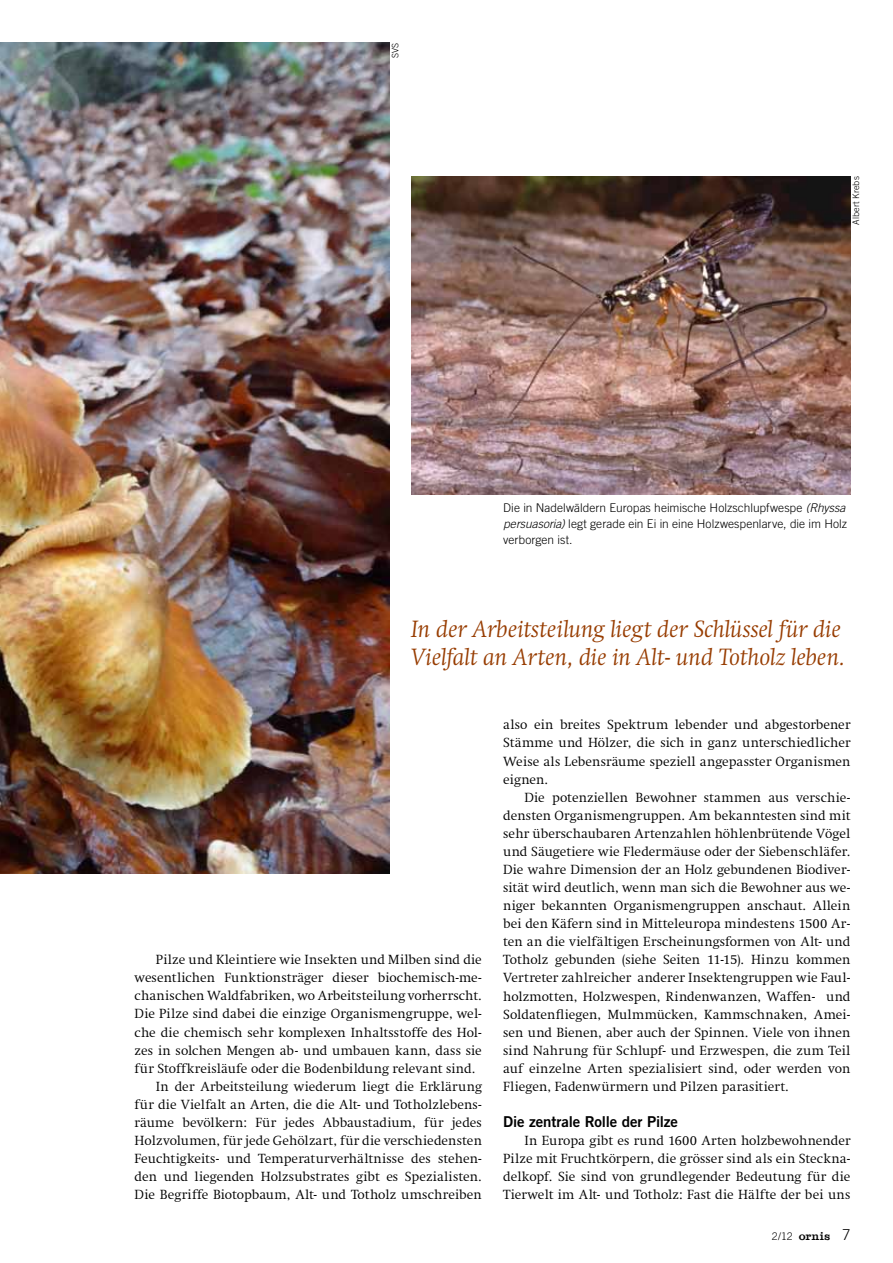
<style>
.page{position:relative;width:893px;height:1263px;background:#fff}
.page>*{position:absolute;margin:0;border:0;box-sizing:border-box;transform-origin:0 0}
.t1{font:italic 300 24px/28.5px "Swift LT Std";letter-spacing:-.005em;color:#973c00}
.t2{font:15px "Trade Gothic LT Std Bd 2";letter-spacing:-.01em;color:#000}
.t3{font:300 13.5px/18.1px "Swift LT Std";letter-spacing:.01em;color:#000;text-align:justify}
.t4{font:300 12px/15.8px "Trade Gothic LT Std";color:#000}
.t5{font:500 12px "Clarendon Com";letter-spacing:.025em;color:#000}
.t6{font:300 9px "Trade Gothic LT Std";letter-spacing:.015em;color:#000}
.s1{font-style:italic}
.s2{font-family:"Trade Gothic LT Std";font-weight:300;font-size:10.5px}
.s3{font-family:"Trade Gothic LT Std";font-weight:300;font-size:15px}
</style>
<div class="page">
<img style="left:0;top:43px;width:390px;height:831px">
<img style="left:411px;top:176px;width:439px;height:318px">
<p class="t6" style="left:390px;top:58px;width:17px;rotate:-90deg">SVS</p>
<p class="t6" style="left:850px;top:225px;width:50px;rotate:-90deg">Albert Krebs</p>
<p class="t4" style="left:503px;top:500px;width:346px">Die in Nadelwäldern Europas heimische Holzschlupfwespe <span class="s1">(Rhyssa persuasoria)</span> legt gerade ein Ei in eine Holzwespenlarve, die im Holz verborgen ist.</p>
<h1 class="t1" style="left:411px;top:615px;width:436px">In der Arbeitsteilung liegt der Schlüssel für die<br>Vielfalt an Arten, die in Alt- und Totholz leben.</h1>
<p class="t3" style="left:156px;top:951px;width:327px">Pilze und Kleintiere wie Insekten und Milben sind die</p>
<p class="t3" style="left:135px;top:969px;width:349px">wesentlichen Funktionsträger dieser biochemisch-me-</p>
<p class="t3" style="left:135px;top:987px;width:349px">chanischen Waldfabriken, wo Arbeitsteilung vorherrscht.</p>
<p class="t3" style="left:135px;top:1005px;width:349px">Die Pilze sind dabei die einzige Organismengruppe, wel-</p>
<p class="t3" style="left:135px;top:1023px;width:349px">che die chemisch sehr komplexen Inhaltsstoffe des Hol-</p>
<p class="t3" style="left:135px;top:1041px;width:349px">zes in solchen Mengen ab- und umbauen kann, dass sie</p>
<p class="t3" style="left:135px;top:1059px;width:342px">für Stoffkreisläufe oder die Bodenbildung relevant sind.</p>
<p class="t3" style="left:156px;top:1077px;width:327px">In der Arbeitsteilung wiederum liegt die Erklärung</p>
<p class="t3" style="left:135px;top:1095px;width:349px">für die Vielfalt an Arten, die die Alt- und Totholzlebens-</p>
<p class="t3" style="left:135px;top:1113px;width:349px">räume bevölkern: Für jedes Abbaustadium, für jedes</p>
<p class="t3" style="left:135px;top:1132px;width:349px">Holzvolumen, für jede Gehölzart, für die verschiedensten</p>
<p class="t3" style="left:135px;top:1150px;width:349px">Feuchtigkeits- und Temperaturverhältnisse des stehen-</p>
<p class="t3" style="left:135px;top:1168px;width:349px">den und liegenden Holzsubstrates gibt es Spezialisten.</p>
<p class="t3" style="left:135px;top:1186px;width:349px">Die Begriffe Biotopbaum, Alt- und Totholz umschreiben</p>
<p class="t3" style="left:503px;top:716px;width:349px">also ein breites Spektrum lebender und abgestorbener Stämme und Hölzer, die sich in ganz unterschiedlicher Weise als Lebensräume speziell angepasster Organismen eignen.</p>
<p class="t3" style="left:503px;top:788px;width:349px;text-indent:21px">Die potenziellen Bewohner stammen aus verschie&shy;densten Organismengruppen. Am bekanntesten sind mit sehr überschaubaren Artenzahlen höhlenbrütende Vögel und Säugetiere wie Fledermäuse oder der Siebenschläfer.<br>Die wahre Dimension der an Holz gebundenen Biodiver&shy;sität wird deutlich, wenn man sich die Bewohner aus we&shy;niger bekannten Organismengruppen anschaut. Allein bei den Käfern sind in Mitteleuropa mindestens 1500 Ar&shy;ten an die vielfältigen Erscheinungsformen von Alt- und Totholz gebunden (siehe Seiten 11-15). Hinzu kommen Vertreter zahlreicher anderer Insektengruppen wie Faul&shy;holzmotten, Holzwespen, Rindenwanzen, Waffen- und Soldatenfliegen, Mulmmücken, Kammschnaken, Amei&shy;sen und Bienen, aber auch der Spinnen. Viele von ihnen sind Nahrung für Schlupf- und Erzwespen, die zum Teil auf einzelne Arten spezialisiert sind, oder werden von Fliegen, Fadenwürmern und Pilzen parasitiert.</p>
<p class="t2" style="left:503px;top:1112px;width:176px">Die zentrale Rolle der Pilze</p>
<p class="t3" style="left:503px;top:1131px;width:349px;text-indent:21px">In Europa gibt es rund 1600 Arten holzbewohnender Pilze mit Fruchtkörpern, die grösser sind als ein Steckna&shy;delkopf. Sie sind von grundlegender Bedeutung für die Tierwelt im Alt- und Totholz: Fast die Hälfte der bei uns</p>
<p class="t5" style="left:772px;top:1229px;width:80px"><span class="s2">2/12</span> ornis <span class="s3">7</span></p>
</div>
